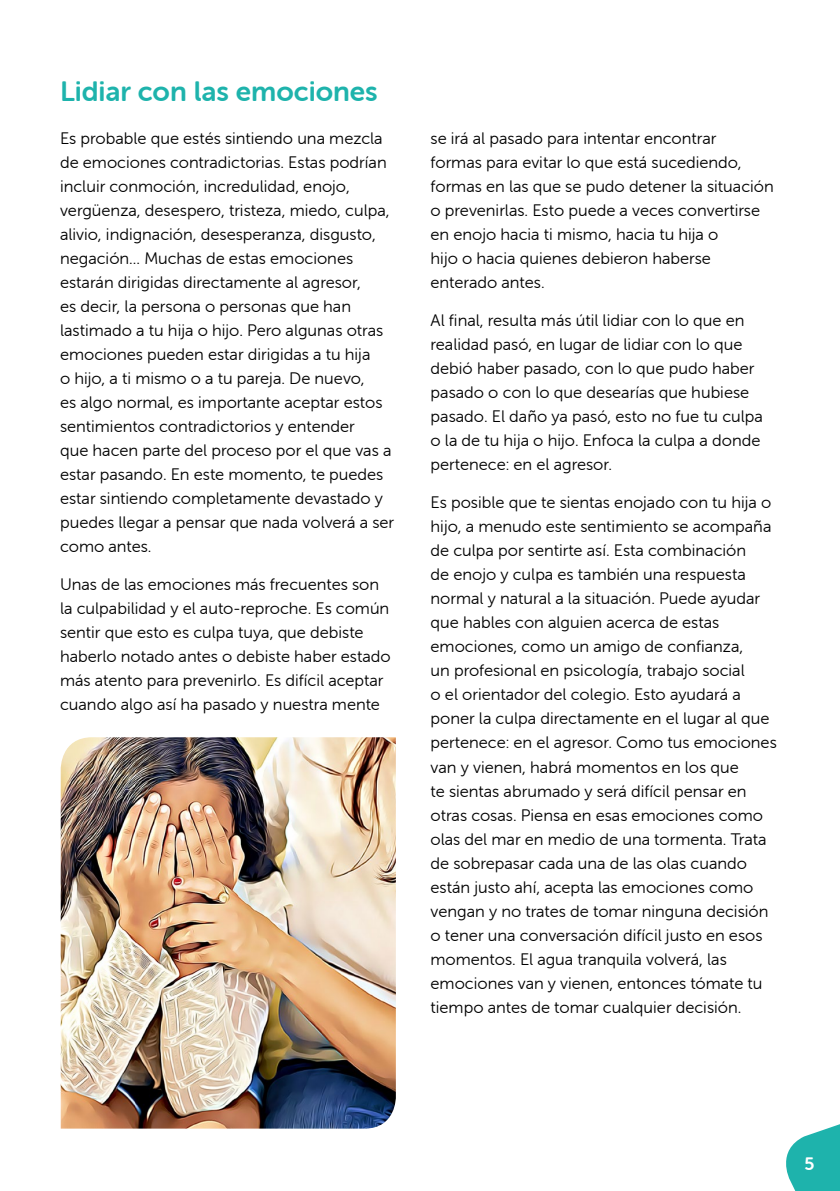
<style>
.page{position:relative;width:840px;height:1191px;background:#fff}
.page>*{position:absolute;margin:0;border:0;box-sizing:border-box;transform-origin:0 0}
.t1{font:28px "Museo Sans Rounded 700";color:#1eb3ac}
.t2{font:18px "Museo Sans Rounded 700";color:#fff}
.t3{font:16.6px/24px "Museo Sans Rounded 300";color:#000}
</style>
<div class="page">
<svg style="left:786px;top:1124px;width:53px;height:67px"></svg>
<img style="left:61px;top:737px;width:334px;height:391px">
<h1 class="t1" style="left:60px;top:76px;width:319px">Lidiar con las emociones</h1>
<p class="t3" style="left:60px;top:126px;width:335px">Es probable que estés sintiendo una mezcla de emociones contradictorias. Estas podrían incluir conmoción, incredulidad, enojo, vergüenza, desespero, tristeza, miedo, culpa, alivio, indignación, desesperanza, disgusto, negación... Muchas de estas emociones estarán dirigidas directamente al agresor,<br>es decir, la persona o personas que han lastimado a tu hija o hijo. Pero algunas otras emociones pueden estar dirigidas a tu hija<br>o hijo, a ti mismo o a tu pareja. De nuevo,<br>es algo normal, es importante aceptar estos sentimientos contradictorios y entender<br>que hacen parte del proceso por el que vas a estar pasando. En este momento, te puedes estar sintiendo completamente devastado y puedes llegar a pensar que nada volverá a ser como antes.</p>
<p class="t3" style="left:60px;top:572px;width:332px">Unas de las emociones más frecuentes son la culpabilidad y el auto-reproche. Es común sentir que esto es culpa tuya, que debiste haberlo notado antes o debiste haber estado más atento para prevenirlo. Es difícil aceptar cuando algo así ha pasado y nuestra mente</p>
<p class="t3" style="left:430px;top:126px;width:344px">se irá al pasado para intentar encontrar<br>formas para evitar lo que está sucediendo, formas en las que se pudo detener la situación o prevenirlas. Esto puede a veces convertirse en enojo hacia ti mismo, hacia tu hija o<br>hijo o hacia quienes debieron haberse enterado antes.</p>
<p class="t3" style="left:430px;top:308px;width:334px">Al final, resulta más útil lidiar con lo que en realidad pasó, en lugar de lidiar con lo que debió haber pasado, con lo que pudo haber pasado o con lo que desearías que hubiese pasado. El daño ya pasó, esto no fue tu culpa o la de tu hija o hijo. Enfoca la culpa a donde pertenece: en el agresor.</p>
<p class="t3" style="left:430px;top:491px;width:347px">Es posible que te sientas enojado con tu hija o hijo, a menudo este sentimiento se acompaña de culpa por sentirte así. Esta combinación<br>de enojo y culpa es también una respuesta normal y natural a la situación. Puede ayudar que hables con alguien acerca de estas emociones, como un amigo de confianza,<br>un profesional en psicología, trabajo social<br>o el orientador del colegio. Esto ayudará a poner la culpa directamente en el lugar al que pertenece: en el agresor. Como tus emociones van y vienen, habrá momentos en los que<br>te sientas abrumado y será difícil pensar en otras cosas. Piensa en esas emociones como olas del mar en medio de una tormenta. Trata de sobrepasar cada una de las olas cuando están justo ahí, acepta las emociones como vengan y no trates de tomar ninguna decisión o tener una conversación difícil justo en esos momentos. El agua tranquila volverá, las emociones van y vienen, entonces tómate tu tiempo antes de tomar cualquier decisión.</p>
<p class="t2" style="left:804px;top:1153px;width:12px">5</p>
</div>
